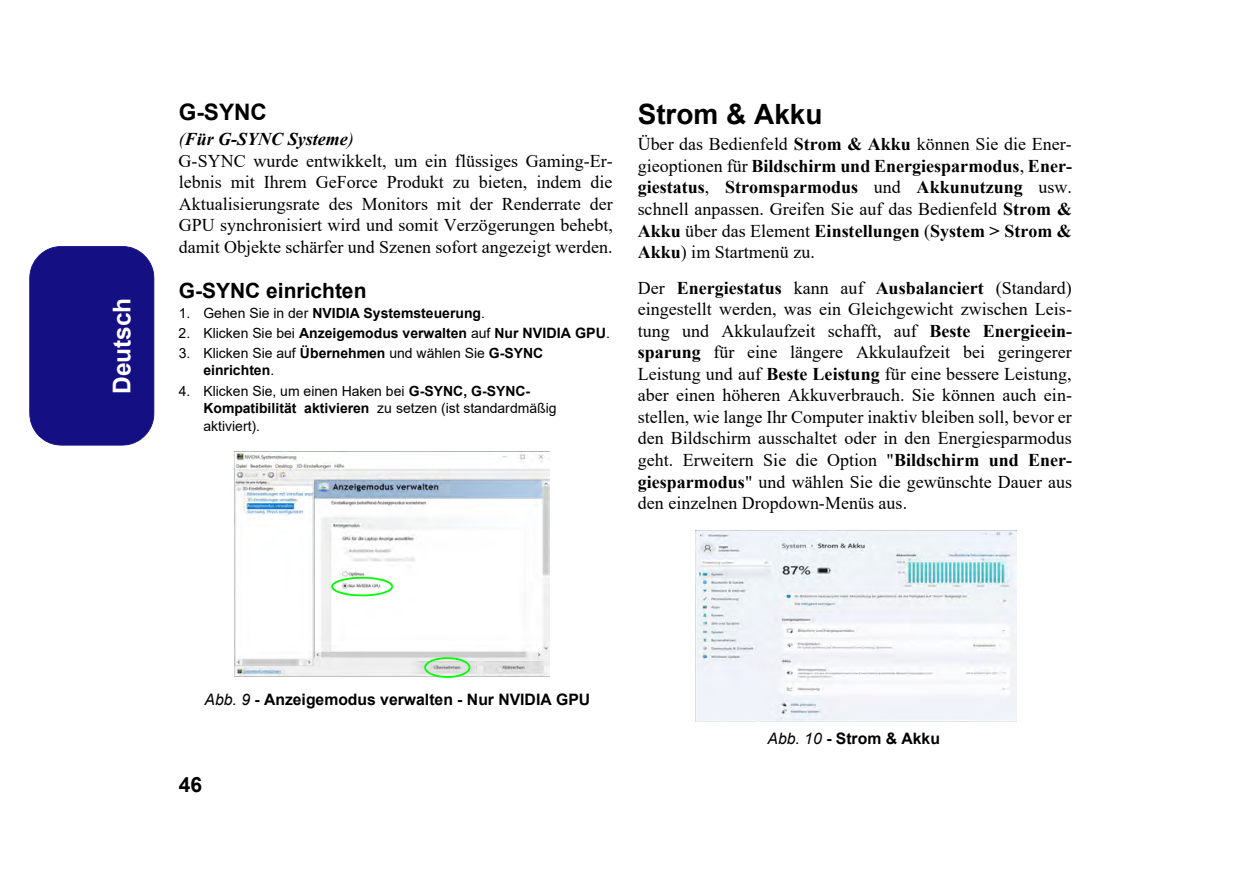
<style>
.page{position:relative;width:1250px;height:881px;background:#fff}
.page>*{position:absolute;margin:0;border:0;box-sizing:border-box;transform-origin:0 0}
.t1{font:700 28px "Arial";color:#000}
.t2{font:700 24.5px "Arial";color:#fff}
.t3{font:700 22.75px "Arial";color:#000}
.t4{font:700 21px "Arial";color:#000}
.t5{font:18.03px/21.5px "Times New Roman";color:#000;text-align:justify}
.t6{font:700 15.75px "Arial";color:#000}
.t7{font:14px/17.5px "Arial";color:#000}
.t8{font:700 14px "Arial";color:#000}
.s1{font-style:italic}
.s2{font-weight:700;font-style:italic}
.s3{font-weight:400}
.s4{font-size:14.35px}
.s5{font-weight:700}
.s6{font-weight:400;font-style:italic}
</style>
<div class="page">
<div style="left:29px;top:246px;width:125px;height:199px;background:#140f83"></div>
<img style="left:234px;top:451px;width:315px;height:225px">
<svg style="left:331px;top:576px;width:62px;height:20px"></svg>
<svg style="left:424px;top:656px;width:46px;height:22px"></svg>
<img style="left:695px;top:530px;width:321px;height:191px">
<h2 class="t2" style="left:105px;top:394px;width:98px;rotate:-90deg">Deutsch</h2>
<p class="t3" style="left:179px;top:96px;width:90px">G-SYNC</p>
<p class="t5" style="left:179px;top:128px;width:436px;text-align:left"><span class="s1">(</span><span class="s2">Für G-SYNC Systeme</span><span class="s1">)<br></span>G-SYNC wurde entwikkelt, um ein flüssiges Gaming-Er&shy;lebnis mit Ihrem GeForce Produkt zu bieten, indem die Aktualisierungsrate des Monitors mit der Renderrate der GPU synchronisiert wird und somit Verzögerungen behebt, damit Objekte schärfer und Szenen sofort angezeigt werden.</p>
<p class="t4" style="left:179px;top:275px;width:189px">G-SYNC einrichten</p>
<p class="t8" style="left:179px;top:303px;width:308px"><span class="s3">1. Gehen Sie in der</span> NVIDIA Systemsteuerung<span class="s3">.</span></p>
<p class="t8" style="left:179px;top:323px;width:433px"><span class="s3">2. Klicken Sie bei</span> Anzeigemodus verwalten <span class="s3">auf</span> Nur <span class="s4">NVIDIA GPU</span><span class="s3">.</span></p>
<p class="t7" style="left:203px;top:344px;width:341px;text-indent:-25px">3. Klicken Sie auf <span class="s5">Übernehmen</span> und wählen Sie <span class="s5">G-SYNC einrichten</span>.</p>
<p class="t7" style="left:203px;top:382px;width:355px;text-indent:-25px">4. Klicken Sie, um einen Haken bei <span class="s5">G-SYNC, G-SYNC-<br>Kompatibilität aktivieren</span> zu setzen (ist standardmäßig aktiviert).</p>
<h1 class="t1" style="left:637px;top:94px;width:186px">Strom &amp; Akku</h1>
<p class="t5" style="left:637px;top:133px;width:436px">Über das Bedienfeld <span class="s5">Strom &amp; Akku</span> können Sie die Ener&shy;gieoptionen für <span class="s5">Bildschirm und Energiesparmodus</span>, <span class="s5">Ener&shy;giestatus</span>, <span class="s5">Stromsparmodus</span> und <span class="s5">Akkunutzung</span> usw. schnell anpassen. Greifen Sie auf das Bedienfeld <span class="s5">Strom &amp; Akku</span> über das Element <span class="s5">Einstellungen</span> (<span class="s5">System &gt; Strom &amp; Akku</span>) im Startmenü zu.</p>
<p class="t5" style="left:637px;top:276px;width:436px">Der <span class="s5">Energiestatus</span> kann auf <span class="s5">Ausbalanciert</span> (Standard) eingestellt werden, was ein Gleichgewicht zwischen Leis&shy;tung und Akkulaufzeit schafft, auf <span class="s5">Beste Energieein&shy;sparung</span> für eine längere Akkulaufzeit bei geringerer Leistung und auf <span class="s5">Beste Leistung</span> für eine bessere Leistung, aber einen höheren Akkuverbrauch. Sie können auch ein&shy;stellen, wie lange Ihr Computer inaktiv bleiben soll, bevor er den Bildschirm ausschaltet oder in den Energiesparmodus geht. Erweitern Sie die Option "<span class="s5">Bildschirm und Ener&shy;giesparmodus</span>" und wählen Sie die gewünschte Dauer aus den einzelnen Dropdown-Menüs aus.</p>
<p class="t6" style="left:205px;top:688px;width:387px"><span class="s6">Abb. 9</span> - Anzeigemodus verwalten - Nur NVIDIA GPU</p>
<p class="t4" style="left:179px;top:769px;width:25px">46</p>
<p class="t6" style="left:767px;top:727px;width:174px"><span class="s6">Abb. 10</span> - Strom &amp; Akku</p>
</div>
